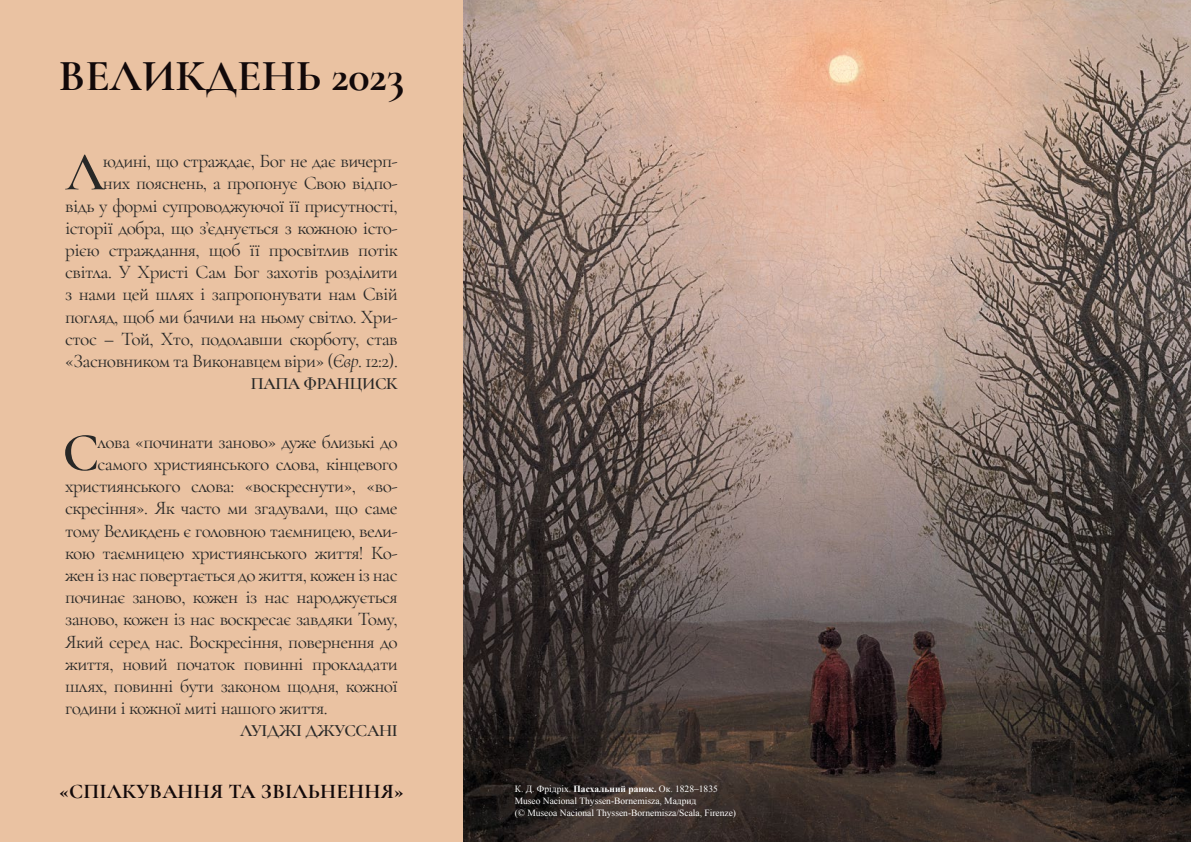
<style>
.page{position:relative;width:1191px;height:842px;background:#fff}
.page>*{position:absolute;margin:0;border:0;box-sizing:border-box;transform-origin:0 0}
.t1{font:600 54.9px "Cormorant Garamond";color:#282827}
.t2{font:700 44.4px "Cormorant Garamond";color:#12090a}
.t3{font:700 21px "Cormorant Garamond";letter-spacing:.01em;color:#12090a}
.t4{font:19.4px/22.2px "Cormorant Garamond";letter-spacing:-.03em;color:#282827;text-align:right}
.t5{font:600 17.3px "Cormorant Garamond";letter-spacing:-.02em;color:#282827}
.t6{font:9.5px/11.6px "Times New Roman";color:#fff}
.s1{font-style:italic}
.s2{font-weight:700}
</style>
<div class="page">
<img style="left:463px;top:0;width:728px;height:842px">
<div style="left:0;top:0;width:463px;height:842px;background:#eac2a2"></div>
<h2 class="t2" style="left:59px;top:49px;width:347px">ВЕЛИКДЕНЬ 2023</h2>
<h1 class="t1" style="left:66px;top:138px;width:41px">Л</h1>
<p class="t4" style="left:65px;top:150px;width:334px">юдині, що страждає, Бог не дає вичерп-<br>них пояснень, а пропонує Свою відпо-<br>відь у формі супроводжуючої її присутності, історії добра, що з’єднується з кожною істо&shy;рією страждання, щоб її просвітлив потік світла. У Христі Сам Бог захотів розділити з нами цей шлях і запропонувати нам Свій погляд, щоб ми бачили на ньому світло. Хри&shy;стос – Той, Хто, подолавши скорботу, став «Засновником та Виконавцем віри» (<span class="s1">Євр</span>. 12:2).</p>
<p class="t5" style="left:251px;top:373px;width:148px">ПАПА ФРАНЦИСК</p>
<h1 class="t1" style="left:62px;top:419px;width:38px">С</h1>
<p class="t4" style="left:98px;top:430px;width:302px">лова «починати заново» дуже близькі до</p>
<p class="t4" style="left:98px;top:453px;width:302px">самого християнського слова, кінцевого</p>
<p class="t4" style="left:65px;top:475px;width:334px">християнського слова: «воскреснути», «во-</p>
<p class="t4" style="left:65px;top:497px;width:334px">скресіння». Як часто ми згадували, що саме</p>
<p class="t4" style="left:65px;top:519px;width:334px">тому Великдень є головною таємницею, вели-</p>
<p class="t4" style="left:65px;top:541px;width:334px">кою таємницею християнського життя! Ко-</p>
<p class="t4" style="left:65px;top:564px;width:334px">жен із нас повертається до життя, кожен із нас</p>
<p class="t4" style="left:65px;top:586px;width:334px">починає заново, кожен із нас народжується</p>
<p class="t4" style="left:65px;top:608px;width:334px">заново, кожен із нас воскресає завдяки Тому,</p>
<p class="t4" style="left:65px;top:630px;width:334px">Який серед нас. Воскресіння, повернення до</p>
<p class="t4" style="left:65px;top:652px;width:334px">життя, новий початок повинні прокладати</p>
<p class="t4" style="left:65px;top:675px;width:334px">шлях, повинні бути законом щодня, кожної</p>
<p class="t4" style="left:65px;top:697px;width:264px">години і кожної миті нашого життя.</p>
<p class="t5" style="left:240px;top:720px;width:159px">ЛУІДЖІ ДЖУСCАНІ</p>
<p class="t3" style="left:59px;top:778px;width:346px">«СПІЛКУВАННЯ ТА ЗВІЛЬНЕННЯ»</p>
<p class="t6" style="left:514px;top:783px;width:223px">К. Д. Фрідріх. <span class="s2">Пасхальний ранок.</span> Ок. 1828–1835<br>Museo Nacional Thyssen-Bornemisza, Мадрид<br>(© Museoa Nacional Thyssen-Bornemisza/Scala, Firenze)</p>
</div>
